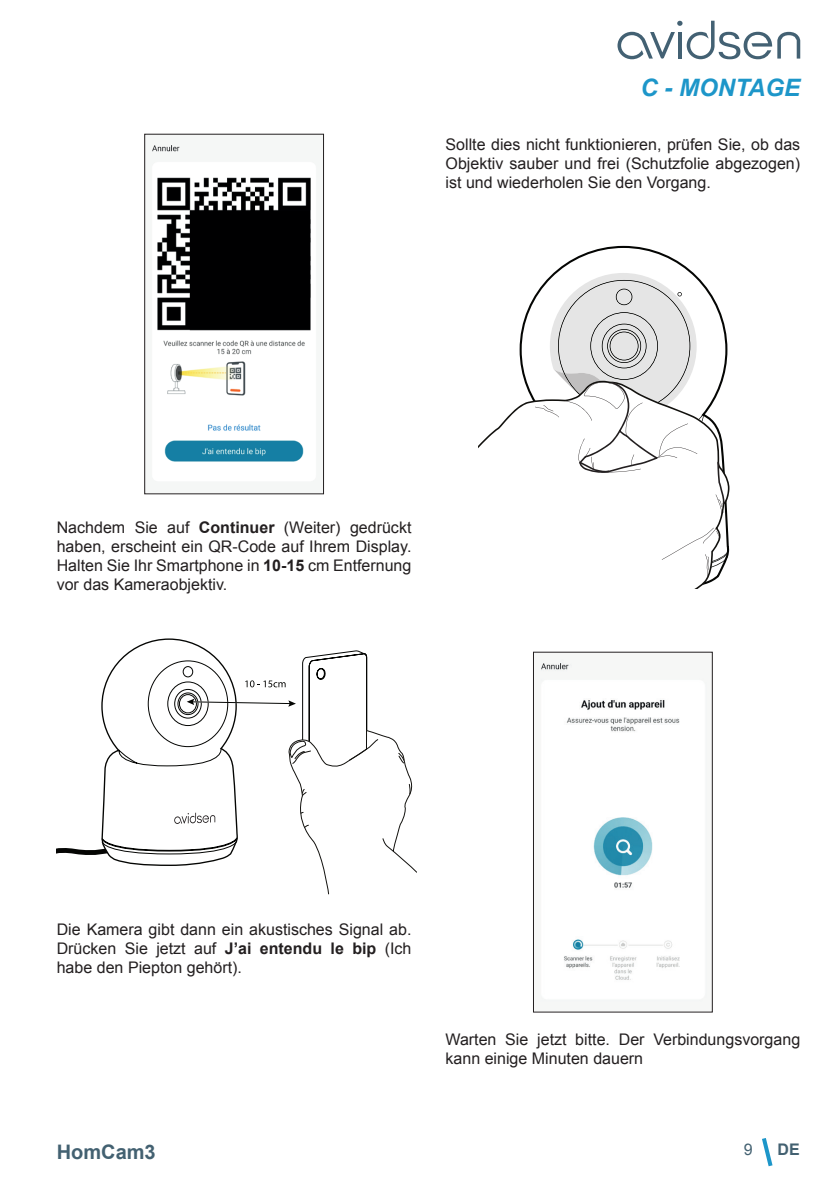
<style>
.page{position:relative;width:840px;height:1191px;background:#fff}
.page>*{position:absolute;margin:0;border:0;box-sizing:border-box;transform-origin:0 0}
.t1{font:italic 700 24px "Arial";color:#1d96c9}
.t2{font:700 20px "Arial";color:#436171}
.t3{font:16px/19.2px "Arial";color:#231f20;text-align:justify}
.t4{font:700 16px "Arial";color:#436171}
.t5{font:16px "Arial";color:#436171}
.s1{font-weight:700}
</style>
<div class="page">
<svg style="left:762px;top:1138px;width:11px;height:29px"></svg>
<svg style="left:617px;top:21px;width:182px;height:38px"></svg>
<img style="left:151px;top:145px;width:163px;height:337px">
<div style="left:144px;top:134px;width:179px;height:360px;border:1px solid #231f20"></div>
<svg style="left:57px;top:638px;width:359px;height:256px"></svg>
<svg style="left:519px;top:246px;width:209px;height:112px"></svg>
<svg style="left:478px;top:405px;width:251px;height:184px"></svg>
<svg style="left:520px;top:273px;width:207px;height:304px"></svg>
<img style="left:540px;top:659px;width:167px;height:343px">
<div style="left:533px;top:652px;width:179px;height:360px;border:1px solid #231f20"></div>
<h1 class="t1" style="left:640px;top:72px;width:161px">C - MONTAGE</h1>
<p class="t3" style="left:445px;top:135px;width:356px">Sollte dies nicht funktionieren, prüfen Sie, ob das Objektiv sauber und frei (Schutzfolie abgezogen) ist und wiederholen Sie den Vorgang.</p>
<p class="t3" style="left:57px;top:517px;width:356px">Nachdem Sie auf <span class="s1">Continuer</span> (Weiter) gedrückt haben, erscheint ein QR-Code auf Ihrem Display.<br>Halten Sie Ihr Smartphone in <span class="s1">10-15</span> cm Entfernung vor das Kameraobjektiv.</p>
<p class="t3" style="left:57px;top:919px;width:356px">Die Kamera gibt dann ein akustisches Signal ab.<br>Drücken Sie jetzt auf <span class="s1">J’ai entendu le bip</span> (Ich habe den Piepton gehört).</p>
<p class="t3" style="left:445px;top:1030px;width:356px">Warten Sie jetzt bitte. Der Verbindungsvorgang kann einige Minuten dauern</p>
<p class="t2" style="left:57px;top:1138px;width:100px">HomCam3</p>
<p class="t5" style="left:743px;top:1139px;width:10px">9</p>
<p class="t4" style="left:777px;top:1138px;width:24px">DE</p>
</div>
